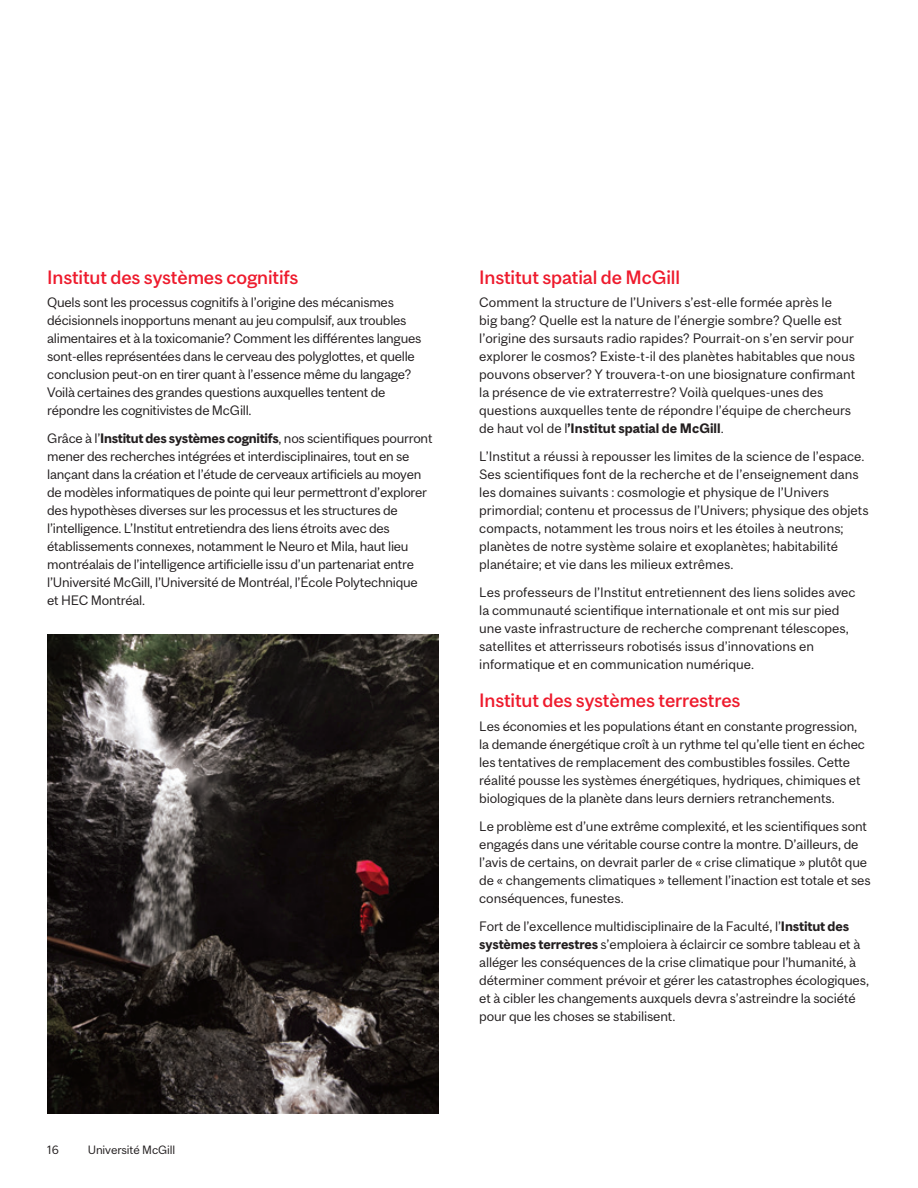
<style>
.page{position:relative;width:918px;height:1188px;background:#fff}
.page>*{position:absolute;margin:0;border:0;box-sizing:border-box;transform-origin:0 0}
.t1{font:500 18px "Mc Gill Sans";letter-spacing:-.01em;color:#ee1b2d}
.t2{font:12.75px/18px "Mc Gill Sans";letter-spacing:-.01em;color:#231f20}
.t3{font:11.25px "Mc Gill Sans";letter-spacing:-.01em;color:#231f20}
.s1{font-weight:700}
</style>
<div class="page">
<img style="left:47px;top:634px;width:392px;height:480px">
<h1 class="t1" style="left:47px;top:266px;width:253px">Institut des systèmes cognitifs</h1>
<p class="t2" style="left:47px;top:293px;width:376px">Quels sont les processus cognitifs à l’origine des mécanismes décisionnels inopportuns menant au jeu compulsif, aux troubles alimentaires et à la toxicomanie? Comment les différentes langues sont-elles représentées dans le cerveau des polyglottes, et quelle conclusion peut-on en tirer quant à l’essence même du langage?<br>Voilà certaines des grandes questions auxquelles tentent de répondre les cognitivistes de McGill.</p>
<p class="t2" style="left:47px;top:429px;width:387px">Grâce à l’<span class="s1">Institut des systèmes cognitifs</span>, nos scientifiques pourront mener des recherches intégrées et interdisciplinaires, tout en se lançant dans la création et l’étude de cerveaux artificiels au moyen de modèles informatiques de pointe qui leur permettront d’explorer des hypothèses diverses sur les processus et les structures de l’intelligence. L’Institut entretiendra des liens étroits avec des établissements connexes, notamment le Neuro et Mila, haut lieu montréalais de l’intelligence artificielle issu d’un partenariat entre l’Université McGill, l’Université de Montréal, l’École Polytechnique et HEC Montréal.</p>
<h1 class="t1" style="left:479px;top:266px;width:202px">Institut spatial de McGill</h1>
<p class="t2" style="left:479px;top:293px;width:377px">Comment la structure de l’Univers s’est-elle formée après le<br>big bang? Quelle est la nature de l’énergie sombre? Quelle est l’origine des sursauts radio rapides? Pourrait-on s’en servir pour explorer le cosmos? Existe-t-il des planètes habitables que nous pouvons observer? Y trouvera-t-on une biosignature confirmant la présence de vie extraterrestre? Voilà quelques-unes des questions auxquelles tente de répondre l’équipe de chercheurs de haut vol de l<span class="s1">’Institut spatial de McGill</span>.</p>
<p class="t2" style="left:479px;top:447px;width:391px">L’Institut a réussi à repousser les limites de la science de l’espace.<br>Ses scientifiques font de la recherche et de l’enseignement dans les domaines suivants : cosmologie et physique de l’Univers primordial; contenu et processus de l’Univers; physique des objets compacts, notamment les trous noirs et les étoiles à neutrons; planètes de notre système solaire et exoplanètes; habitabilité planétaire; et vie dans les milieux extrêmes.</p>
<p class="t2" style="left:479px;top:583px;width:378px">Les professeurs de l’Institut entretiennent des liens solides avec la communauté scientifique internationale et ont mis sur pied une vaste infrastructure de recherche comprenant télescopes, satellites et atterrisseurs robotisés issus d’innovations en informatique et en communication numérique.</p>
<h1 class="t1" style="left:479px;top:689px;width:263px">Institut des systèmes terrestres</h1>
<p class="t2" style="left:479px;top:717px;width:387px">Les économies et les populations étant en constante progression, la demande énergétique croît à un rythme tel qu’elle tient en échec les tentatives de remplacement des combustibles fossiles. Cette réalité pousse les systèmes énergétiques, hydriques, chimiques et biologiques de la planète dans leurs derniers retranchements.</p>
<p class="t2" style="left:479px;top:817px;width:393px">Le problème est d’une extrême complexité, et les scientifiques sont engagés dans une véritable course contre la montre. D’ailleurs, de l’avis de certains, on devrait parler de « crise climatique » plutôt que de « changements climatiques » tellement l’inaction est totale et ses conséquences, funestes.</p>
<p class="t2" style="left:479px;top:917px;width:391px">Fort de l’excellence multidisciplinaire de la Faculté, l’<span class="s1">Institut des systèmes terrestres</span> s’emploiera à éclaircir ce sombre tableau et à alléger les conséquences de la crise climatique pour l’humanité, à déterminer comment prévoir et gérer les catastrophes écologiques, et à cibler les changements auxquels devra s’astreindre la société pour que les choses se stabilisent.</p>
<p class="t3" style="left:47px;top:1143px;width:13px">16</p>
<p class="t3" style="left:88px;top:1143px;width:89px">Université McGill</p>
</div>
